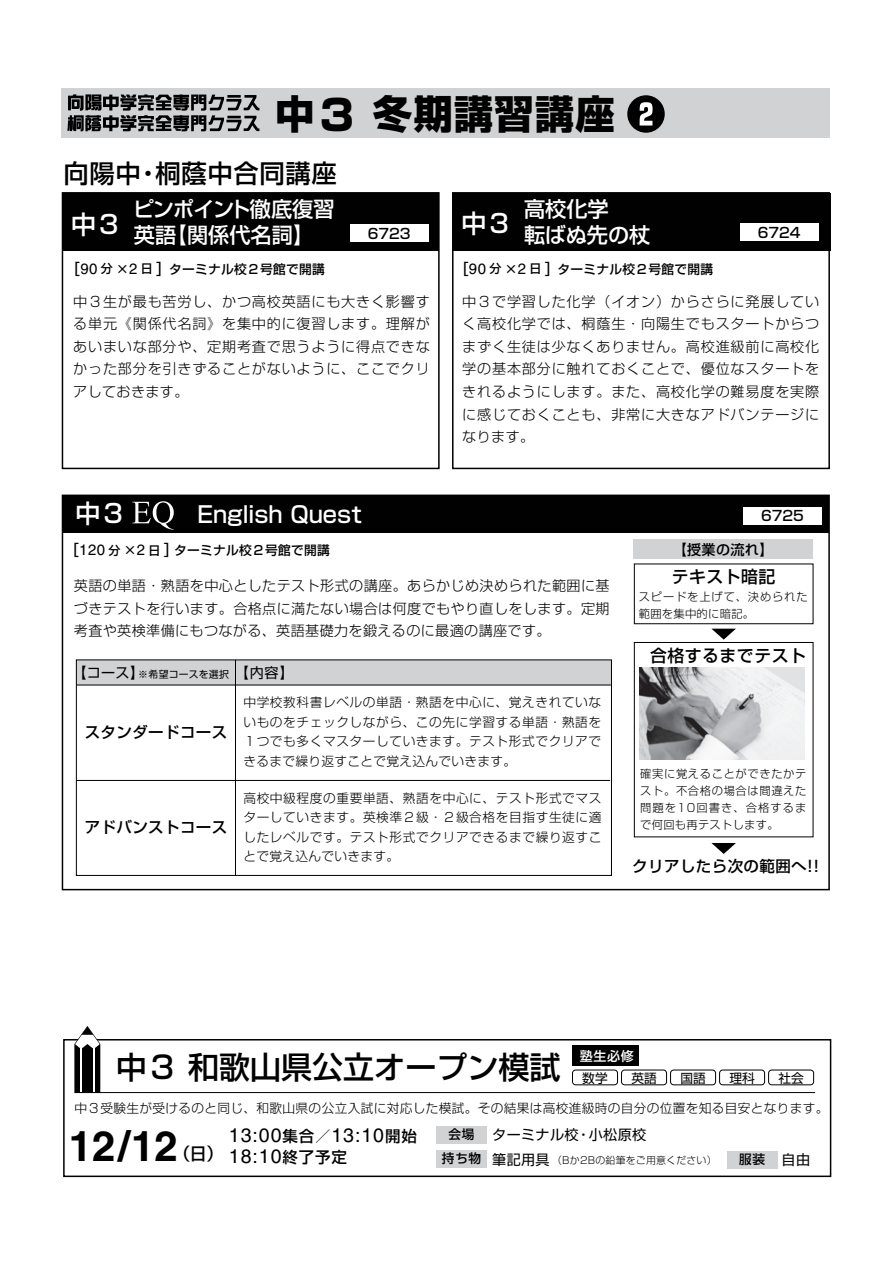
<style>
.page{position:relative;width:893px;height:1263px;background:#fff}
.page>*{position:absolute;margin:0;border:0;box-sizing:border-box;transform-origin:0 0}
.t1{font:700 42px "Helvetica";color:#010101}
.t2{font:800 39.45px "Shin Go Pro";letter-spacing:.025em;color:#010101}
.t3{font:500 31.05px "Shin Go Pro";color:#010101}
.t4{font:500 25.35px "Shin Go Pro";letter-spacing:.025em;color:#010101}
.t5{font:500 25.35px "Shin Go Pro";color:#fff}
.t6{font:500 22.5px "Shin Go Pro";color:#fff}
.t7{font:500 21.15px/26.2px "Shin Go Pro";color:#fff}
.t8{font:19.5px/21.1px "Helvetica";letter-spacing:.05em;color:#010101}
.t9{font:500 16.95px "Shin Go Pro";letter-spacing:.025em;color:#010101}
.t10{font:500 15.45px "Shin Go Pro";letter-spacing:.025em;color:#010101}
.t11{font:300 14.1px/22.5px "Shin Go Pro";letter-spacing:.055em;color:#010101;text-align:justify}
.t12{font:14.1px "Shin Go Pro";letter-spacing:.025em;color:#010101}
.t13{font:500 14.1px "Shin Go Pro";color:#010101}
.t14{font:500 13.05px "Shin Go Pro";color:#fff}
.t15{font:300 12.75px/19.5px "Shin Go Pro";letter-spacing:.025em;color:#010101;text-align:justify}
.t16{font:500 12.75px "Shin Go Pro";letter-spacing:.025em;color:#010101}
.t17{font:12.75px "Shin Go Pro";color:#010101}
.t18{font:300 11.25px/17px "Shin Go Pro";letter-spacing:.055em;color:#010101;text-align:justify}
.t19{font:300 11.25px/17px "Shin Go Pro";letter-spacing:.075em;color:#010101}
.t20{font:300 9.9px "Shin Go Pro";letter-spacing:.025em;color:#010101}
.s1{font-size:42px}
.s2{font-size:15.45px}
.s3{font-family:"Helvetica";font-weight:400;font-size:15px}
.s4{font-size:12px}
.s5{font-size:9.9px}
.s6{font-family:"Shin Go Pro";font-weight:500;font-size:15.45px}
.s7{font-weight:500;font-size:12.75px}
.s8{font-weight:400;font-size:14.1px}
</style>
<div class="page">
<div style="left:63px;top:496px;width:766px;height:36px;background:#010101"></div>
<div style="left:62px;top:192px;width:378px;height:277px;border:2px solid #010101"></div>
<div style="left:62px;top:495px;width:768px;height:395px;border:2px solid #010101"></div>
<div style="left:452px;top:192px;width:378px;height:277px;border:2px solid #010101"></div>
<div style="left:63px;top:193px;width:376px;height:57px;background:#010101"></div>
<div style="left:452px;top:193px;width:378px;height:57px;background:#010101"></div>
<div style="left:76px;top:660px;width:535px;height:24px;background:#d1d2d4"></div>
<div style="left:61px;top:88px;width:768px;height:50px;background:#d1d2d4"></div>
<svg style="left:67px;top:94px;width:192px;height:37px"></svg>
<svg style="left:627px;top:95px;width:38px;height:38px"></svg>
<div style="left:629px;top:97px;width:34px;height:34px;background:#010101;border-radius:50%"></div>
<svg style="left:639px;top:102px;width:14px;height:24px"></svg>
<div style="left:743px;top:507px;width:79px;height:18px;background:#fff"></div>
<svg style="left:132px;top:501px;width:42px;height:29px"></svg>
<div style="left:76px;top:659px;width:536px;height:217px;border:1px solid #010101"></div>
<hr style="left:76px;top:780px;width:534px;height:1px;background:#010101">
<hr style="left:76px;top:685px;width:535px;height:1px;background:#010101">
<hr style="left:235px;top:660px;width:1px;height:215px;background:#010101">
<div style="left:633px;top:539px;width:180px;height:20px;background:#d1d2d4"></div>
<div style="left:740px;top:223px;width:78px;height:18px;background:#fff"></div>
<div style="left:350px;top:224px;width:78px;height:18px;background:#fff"></div>
<div style="left:634px;top:642px;width:179px;height:195px;border:1px solid #010101"></div>
<svg style="left:712px;top:629px;width:24px;height:11px"></svg>
<svg style="left:711px;top:843px;width:25px;height:11px"></svg>
<img style="left:640px;top:668px;width:164px;height:92px">
<div style="left:63px;top:1039px;width:768px;height:138px;border:2px solid #010101"></div>
<svg style="left:74px;top:1026px;width:26px;height:66px"></svg>
<div style="left:768px;top:1070px;width:46px;height:15px;border:1px solid #010101;border-radius:3px"></div>
<div style="left:719px;top:1070px;width:46px;height:15px;border:1px solid #010101;border-radius:3px"></div>
<div style="left:670px;top:1070px;width:46px;height:15px;border:1px solid #010101;border-radius:3px"></div>
<div style="left:621px;top:1070px;width:46px;height:15px;border:1px solid #010101;border-radius:3px"></div>
<div style="left:572px;top:1070px;width:46px;height:15px;border:1px solid #010101;border-radius:3px"></div>
<div style="left:572px;top:1045px;width:67px;height:21px;background:#010101"></div>
<div style="left:437px;top:1126px;width:50px;height:18px;background:#d1d2d4"></div>
<div style="left:437px;top:1150px;width:50px;height:18px;background:#d1d2d4"></div>
<div style="left:727px;top:1151px;width:50px;height:18px;background:#d1d2d4"></div>
<hr style="left:74px;top:1092px;width:741px;height:1px;background:#010101">
<h2 class="t2" style="left:275px;top:83px;width:341px">中<span class="s1">３</span> 冬期講習講座</h2>
<h3 class="t4" style="left:63px;top:153px;width:275px">向陽中・桐蔭中合同講座</h3>
<h3 class="t5" style="left:71px;top:203px;width:52px">中３</h3>
<h3 class="t7" style="left:133px;top:193px;width:203px">ピンポイント徹底復習英語【関係代名詞】</h3>
<h3 class="t7" style="left:524px;top:193px;width:86px">高校化学</h3>
<h3 class="t5" style="left:461px;top:202px;width:52px">中３</h3>
<p class="t13" style="left:368px;top:222px;width:44px">6723</p>
<h3 class="t7" style="left:524px;top:219px;width:128px">転ばぬ先の杖</h3>
<p class="t16" style="left:73px;top:259px;width:253px"><span class="s2">[</span><span class="s3">90</span> <span class="s4">分</span> ×<span class="s3">2</span> <span class="s4">日</span> <span class="s2">]</span> ターミナル校２号館で開講</p>
<p class="t16" style="left:462px;top:259px;width:253px"><span class="s2">[</span><span class="s3">90</span> <span class="s4">分</span> ×<span class="s3">2</span> <span class="s4">日</span> <span class="s2">]</span> ターミナル校２号館で開講</p>
<p class="t13" style="left:758px;top:221px;width:44px">6724</p>
<p class="t11" style="left:73px;top:288px;width:358px">中３生が最も苦労し、かつ高校英語にも大きく影響する単元《関係代名詞》を集中的に復習します。理解があいまいな部分や、定期考査で思うように得点できなかった部分を引きずることがないように、ここでクリアしておきます。</p>
<h3 class="t5" style="left:75px;top:492px;width:52px">中３</h3>
<h3 class="t6" style="left:198px;top:496px;width:165px">English Quest</h3>
<p class="t16" style="left:72px;top:540px;width:259px"><span class="s2">[</span><span class="s3">120</span> <span class="s4">分</span> ×<span class="s3">2</span> <span class="s4">日</span> <span class="s2">]</span> ターミナル校２号館で開講</p>
<p class="t11" style="left:462px;top:288px;width:358px">中３で学習した化学（イオン）からさらに発展していく高校化学では、桐蔭生・向陽生でもスタートからつまずく生徒は少なくありません。高校進級前に高校化学の基本部分に触れておくことで、優位なスタートをきれるようにします。また、高校化学の難易度を実際に感じておくことも、非常に大きなアドバンテージになります。</p>
<p class="t13" style="left:761px;top:504px;width:44px">6725</p>
<p class="t13" style="left:673px;top:538px;width:102px">【授業の流れ】</p>
<p class="t11" style="left:74px;top:573px;width:537px">英語の単語・熟語を中心としたテスト形式の講座。あらかじめ決められた範囲に基づきテストを行います。合格点に満たない場合は何度でもやり直しをします。定期考査や英検準備にもつながる、英語基礎力を鍛えるのに最適の講座です。</p>
<p class="t12" style="left:72px;top:661px;width:223px">【コース】<span class="s5">※希望コースを選択</span>【内容】</p>
<p class="t10" style="left:85px;top:719px;width:144px">スタンダードコース</p>
<p class="t10" style="left:85px;top:815px;width:144px">アドバンストコース</p>
<p class="t15" style="left:243px;top:691px;width:359px">中学校教科書レベルの単語・熟語を中心に、覚えきれていないものをチェックしながら、この先に学習する単語・熟語を１つでも多くマスターしていきます。テスト形式でクリアできるまで繰り返すことで覚え込んでいきます。</p>
<p class="t15" style="left:243px;top:787px;width:360px">高校中級程度の重要単語、熟語を中心に、テスト形式でマスターしていきます。英検準２級・２級合格を目指す生徒に適したレベルです。テスト形式でクリアできるまで繰り返すことで覚え込んでいきます。</p>
<p class="t9" style="left:672px;top:562px;width:105px">テキスト暗記</p>
<p class="t19" style="left:639px;top:587px;width:170px">スピードを上げて、決められた範囲を集中的に暗記。</p>
<p class="t9" style="left:650px;top:641px;width:157px">合格するまでテスト</p>
<p class="t18" style="left:640px;top:764px;width:168px">確実に覚えることができたかテスト。不合格の場合は間違えた問題を10回書き、合格するまで何回も再テストします。</p>
<p class="t10" style="left:632px;top:853px;width:188px">クリアしたら次の範囲へ!!</p>
<p class="t14" style="left:580px;top:1045px;width:55px">塾生必修</p>
<h3 class="t3" style="left:116px;top:1041px;width:446px">中３ 和歌山県公立オープン模試</h3>
<p class="t17" style="left:582px;top:1067px;width:27px">数学</p>
<p class="t17" style="left:631px;top:1067px;width:27px">英語</p>
<p class="t17" style="left:680px;top:1067px;width:27px">国語</p>
<p class="t17" style="left:729px;top:1067px;width:27px">理科</p>
<p class="t17" style="left:778px;top:1067px;width:27px">社会</p>
<p class="t15" style="left:75px;top:1097px;width:756px">中３受験生が受けるのと同じ、和歌山県の公立入試に対応した模試。その結果は高校進級時の自分の位置を知る目安となります。</p>
<h1 class="t1" style="left:69px;top:1121px;width:110px">12/12</h1>
<p class="t16" style="left:448px;top:1124px;width:28px">会場</p>
<p class="t12" style="left:492px;top:1123px;width:155px">ターミナル校・小松原校</p>
<h3 class="t8" style="left:229px;top:1125px;width:189px">13:00<span class="s6">集合／</span>13:10<span class="s6">開始<br></span>18:10<span class="s6">終了予定</span></h3>
<p class="t9" style="left:174px;top:1139px;width:52px">（日）</p>
<p class="t20" style="left:442px;top:1152px;width:276px"><span class="s7">持ち物</span> <span class="s8">筆記用具</span>（Bか2Bの鉛筆をご用意ください）</p>
<p class="t16" style="left:739px;top:1149px;width:73px">服装 <span class="s8">自由</span></p>
</div>
